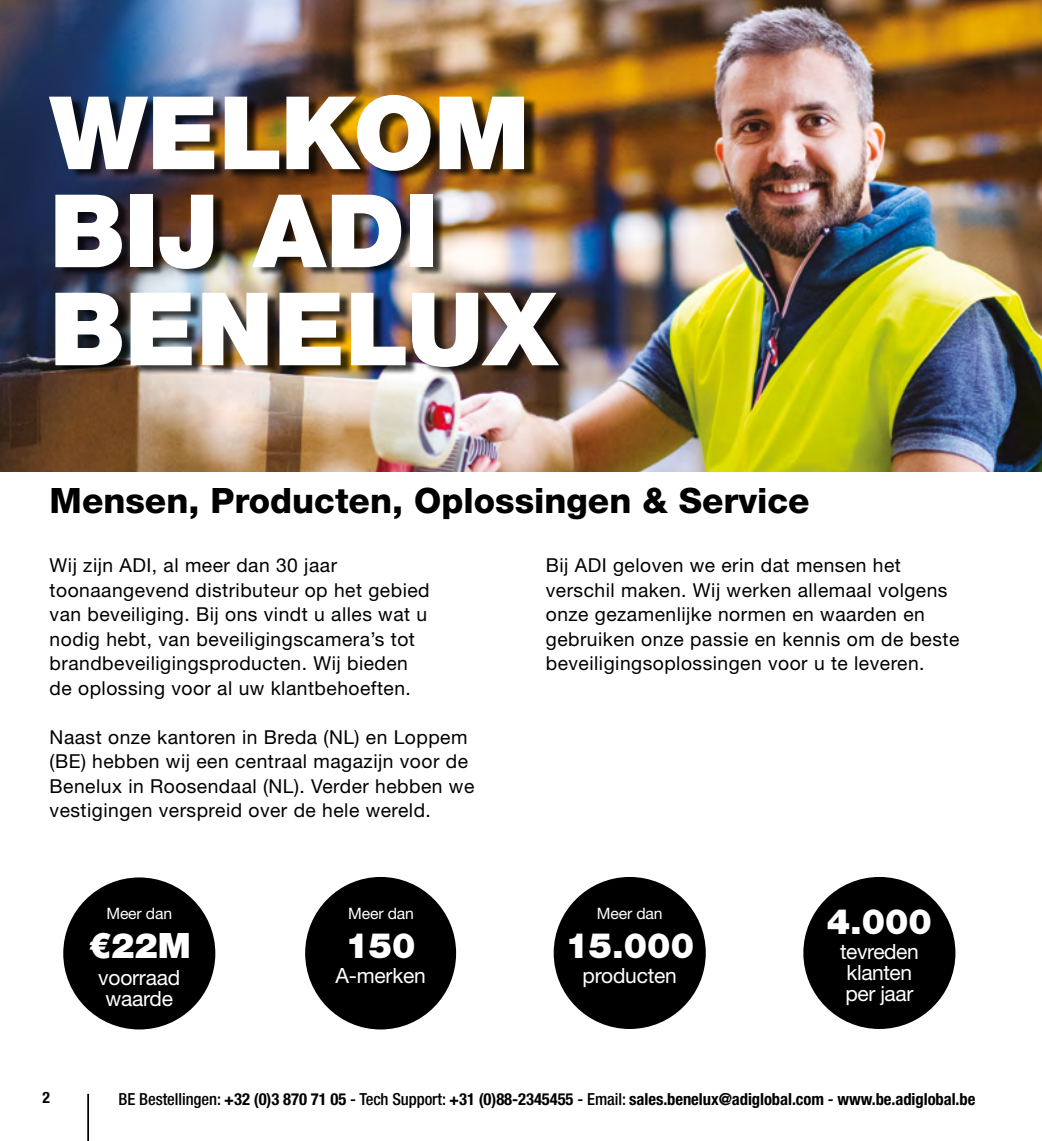
<style>
.page{position:relative;width:1042px;height:1141px;background:#fff}
.page>*{position:absolute;margin:0;border:0;box-sizing:border-box;transform-origin:0 0}
.t1{font:900 101.5px/98px "Helvetica Neue LT Std";color:#fff}
.t2{font:800 35px "Helvetica Neue LT Std";color:#000}
.t3{font:900 35px "Helvetica Neue LT Std";color:#fff}
.t4{font:21px/21px "Helvetica Neue LT Std";letter-spacing:-.01em;color:#fff}
.t5{font:19.25px/24.5px "Helvetica Neue LT Std";letter-spacing:.025em;color:#000}
.t6{font:700 condensed 16.62px "Helvetica Neue LT Std";letter-spacing:-.005em;color:#000}
.t7{font:15.75px "Helvetica Neue LT Std";letter-spacing:-.01em;color:#fff}
.t8{font:700 condensed 15.75px "Helvetica Neue LT Std";color:#000}
.s1{font-weight:500}
</style>
<div class="page">
<img style="left:0;top:0;width:1042px;height:471px">
<div style="left:53px;top:97px;width:520px;height:278px;background:#000;opacity:.75"></div>
<hr style="left:87px;top:1094px;width:2px;height:47px;background:#000">
<div style="left:803px;top:877px;width:152px;height:152px;background:#000;border-radius:50%"></div>
<div style="left:305px;top:877px;width:151px;height:152px;background:#000;border-radius:50%"></div>
<div style="left:554px;top:877px;width:152px;height:152px;background:#000;border-radius:50%"></div>
<div style="left:63px;top:877px;width:152px;height:152px;background:#000;border-radius:50%"></div>
<h1 class="t1" style="left:50px;top:84px;width:510px">WELKOM<br>BIJ ADI<br>BENELUX</h1>
<h2 class="t2" style="left:50px;top:480px;width:761px">Mensen, Producten, Oplossingen &amp; Service</h2>
<p class="t5" style="left:50px;top:553px;width:381px">Wij zijn ADI, al meer dan 30 jaar toonaangevend distributeur op het gebied van beveiliging. Bij ons vindt u alles wat u nodig hebt, van beveiligingscamera’s tot brandbeveiligingsproducten. Wij bieden de oplossing voor al uw klantbehoeften.</p>
<p class="t5" style="left:50px;top:724px;width:426px">Naast onze kantoren in Breda (NL) en Loppem (BE) hebben wij een centraal magazijn voor de Benelux in Roosendaal (NL). Verder hebben we vestigingen verspreid over de hele wereld.</p>
<p class="t7" style="left:106px;top:904px;width:67px">Meer dan</p>
<h2 class="t3" style="left:88px;top:925px;width:105px">€22M</h2>
<p class="t4" style="left:98px;top:966px;width:84px;text-align:center">voorraad waarde</p>
<p class="t7" style="left:348px;top:904px;width:67px">Meer dan</p>
<h2 class="t3" style="left:345px;top:925px;width:72px">150</h2>
<p class="t4" style="left:335px;top:965px;width:92px">A-merken</p>
<p class="t5" style="left:546px;top:553px;width:415px">Bij ADI geloven we erin dat mensen het verschil maken. Wij werken allemaal volgens onze gezamenlijke normen en waarden en gebruiken onze passie en kennis om de beste beveiligingsoplossingen voor u te leveren.</p>
<p class="t7" style="left:597px;top:904px;width:67px">Meer dan</p>
<h2 class="t3" style="left:565px;top:924px;width:130px">15.000</h2>
<p class="t4" style="left:582px;top:964px;width:96px">producten</p>
<h2 class="t3" style="left:827px;top:901px;width:107px">4.000</h2>
<p class="t4" style="left:840px;top:940px;width:80px">tevreden klanten per jaar</p>
<p class="t8" style="left:42px;top:1088px;width:9px">2</p>
<p class="t6" style="left:119px;top:1089px;width:858px"><span class="s1">BE Bestellingen:</span> +32 (0)3 870 71 05 <span class="s1">- Tech Support:</span> +31 (0)88-2345455 <span class="s1">- Email:</span> sales.benelux@adiglobal.com <span class="s1">-</span> www.be.adiglobal.be</p>
</div>
